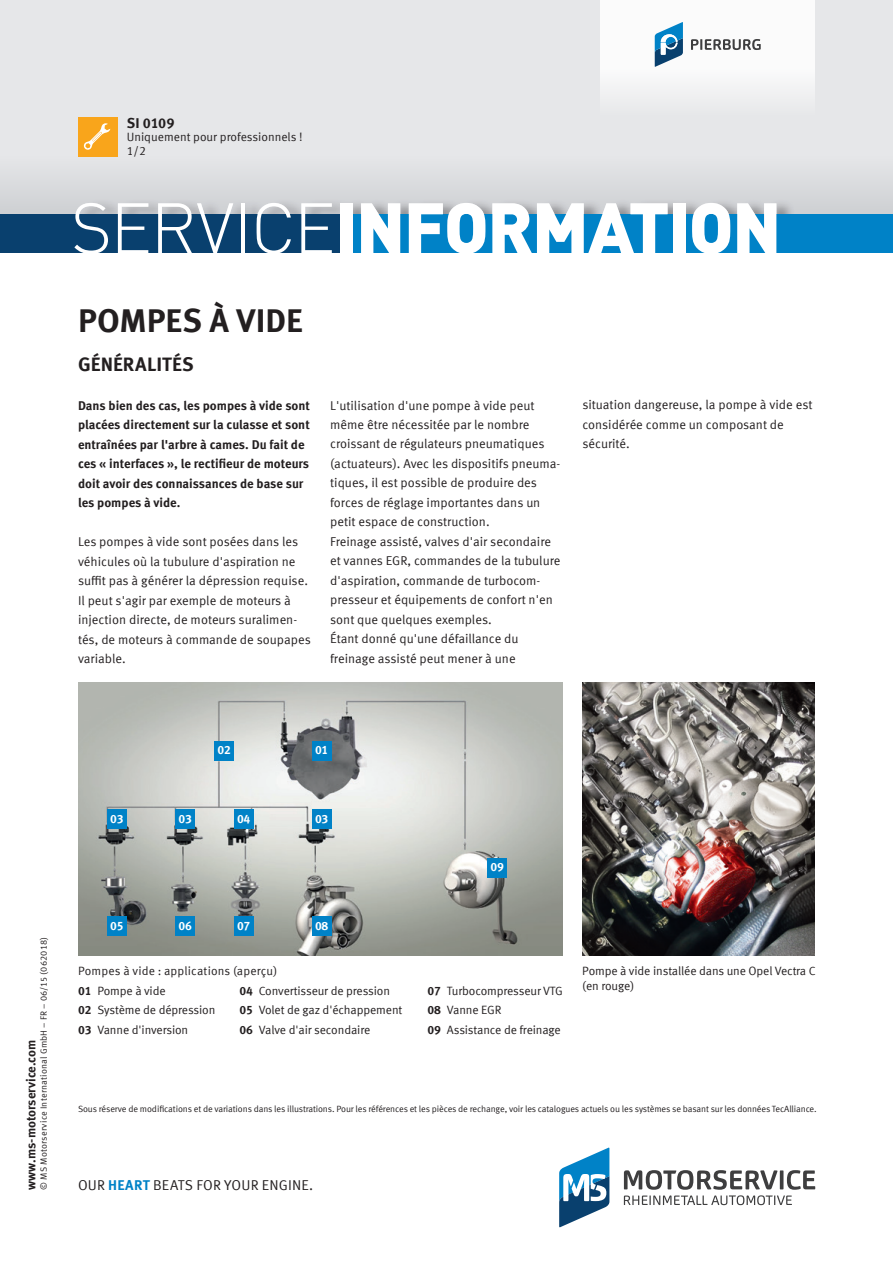
<style>
.page{position:relative;width:893px;height:1263px;background:#fff}
.page>*{position:absolute;margin:0;border:0;box-sizing:border-box;transform-origin:0 0}
.t1{font:900 70.5px "DIN Pro";letter-spacing:-.025em;color:#fff}
.t2{font:700 33px "Meta Offc Pro";color:#231f20}
.t3{font:700 19.5px "Meta Offc Pro";letter-spacing:.005em;color:#231f20}
.t4{font:14.25px "Meta Offc Pro Norm";letter-spacing:.01em;color:#231f20}
.t5{font:700 14.25px "Meta Offc Pro";letter-spacing:-.005em;color:#231f20}
.t6{font:12.75px/19.5px "Meta Offc Pro Norm";color:#231f20}
.t7{font:700 12.75px/19.5px "Meta Offc Pro";color:#231f20}
.t8{font:12px/19.5px "Meta Offc Pro Norm";letter-spacing:-.01em;color:#231f20}
.t9{font:12px "Meta Offc Pro Norm";letter-spacing:.01em;color:#231f20}
.t10{font:700 12px "Meta Offc Pro";letter-spacing:-.025em;color:#fff}
.t11{font:9px "Meta Offc Pro Norm";letter-spacing:-.015em;color:#231f20}
.t12{font:9px "Meta Offc Pro Norm";letter-spacing:.02em;color:#231f20}
.s1{font-weight:300}
.s2{font-family:"Meta Offc Pro";font-weight:700}
.s3{font-family:"Meta Offc Pro";font-weight:700;color:#0082c7}
</style>
<div class="page">
<div style="left:0;top:0;width:893px;height:224px;background:#e6e7e9"></div>
<div style="left:0;top:156px;width:893px;height:58px;background:#dcdee0"></div>
<div style="left:77px;top:198px;width:719px;height:16px;background:#231f20;opacity:.4"></div>
<div style="left:0;top:214px;width:893px;height:39px;background:#09406e"></div>
<div style="left:347px;top:214px;width:546px;height:39px;background:#0082c7"></div>
<div style="left:78px;top:117px;width:39px;height:39px;background:#f9a51b"></div>
<svg style="left:83px;top:123px;width:27px;height:27px"></svg>
<div style="left:600px;top:0;width:215px;height:117px;background:linear-gradient(to bottom,#fff,#edeeef)"></div>
<svg style="left:691px;top:39px;width:70px;height:11px"></svg>
<svg style="left:655px;top:22px;width:28px;height:45px"></svg>
<svg style="left:559px;top:1147px;width:50px;height:80px"></svg>
<svg style="left:624px;top:1170px;width:191px;height:35px"></svg>
<img style="left:78px;top:683px;width:485px;height:272px">
<div style="left:214px;top:741px;width:20px;height:19px;background:#0082c7"></div>
<div style="left:107px;top:809px;width:20px;height:20px;background:#0082c7"></div>
<div style="left:175px;top:809px;width:20px;height:20px;background:#0082c7"></div>
<div style="left:312px;top:809px;width:19px;height:20px;background:#0082c7"></div>
<div style="left:234px;top:809px;width:19px;height:20px;background:#0082c7"></div>
<div style="left:234px;top:916px;width:19px;height:20px;background:#0082c7"></div>
<div style="left:312px;top:916px;width:19px;height:20px;background:#0082c7"></div>
<div style="left:107px;top:916px;width:20px;height:20px;background:#0082c7"></div>
<div style="left:487px;top:858px;width:20px;height:19px;background:#0082c7"></div>
<div style="left:175px;top:916px;width:20px;height:20px;background:#0082c7"></div>
<div style="left:312px;top:741px;width:19px;height:19px;background:#0082c7"></div>
<img style="left:582px;top:682px;width:233px;height:273px">
<p class="t5" style="left:127px;top:112px;width:49px">SI 0109</p>
<p class="t8" style="left:127px;top:127px;width:177px">Uniquement pour professionnels !</p>
<p class="t8" style="left:127px;top:141px;width:21px">1/2</p>
<h1 class="t1" style="left:71px;top:180px;width:712px"><span class="s1">SERVICE</span>INFORMATION</h1>
<h2 class="t2" style="left:78px;top:294px;width:226px">POMPES À VIDE</h2>
<h3 class="t3" style="left:78px;top:348px;width:117px">GÉNÉRALITÉS</h3>
<p class="t7" style="left:78px;top:395px;width:234px">Dans bien des cas, les pompes à vide sont placées directement sur la culasse et sont entraînées par l'arbre à cames. Du fait de ces « interfaces », le rectifieur de moteurs doit avoir des connaissances de base sur les pompes à vide.</p>
<p class="t6" style="left:78px;top:531px;width:234px">Les pompes à vide sont posées dans les véhicules où la tubulure d'aspiration ne suffit pas à générer la dépression requise.<br>Il peut s'agir par exemple de moteurs à injection directe, de moteurs suralimen&shy;tés, de moteurs à commande de soupapes variable.</p>
<p class="t6" style="left:330px;top:394px;width:232px">L'utilisation d'une pompe à vide peut même être nécessitée par le nombre croissant de régulateurs pneumatiques (actuateurs). Avec les dispositifs pneuma&shy;tiques, il est possible de produire des forces de réglage importantes dans un petit espace de construction.<br>Freinage assisté, valves d'air secondaire et vannes EGR, commandes de la tubulure d'aspiration, commande de turbocom&shy;presseur et équipements de confort n'en sont que quelques exemples.<br>Étant donné qu'une défaillance du freinage assisté peut mener à une</p>
<p class="t6" style="left:582px;top:394px;width:232px">situation dangereuse, la pompe à vide est considérée comme un composant de sécurité.</p>
<p class="t12" style="left:37px;top:1189px;width:254px;rotate:-90deg">© MS Motorservice International GmbH – FR – 06/15 (062018)</p>
<p class="t7" style="left:21px;top:1189px;width:151px;rotate:-90deg">www.ms-motorservice.com</p>
<p class="t10" style="left:218px;top:741px;width:15px">02</p>
<p class="t10" style="left:315px;top:741px;width:15px">01</p>
<p class="t10" style="left:110px;top:809px;width:15px">03</p>
<p class="t10" style="left:179px;top:809px;width:15px">03</p>
<p class="t10" style="left:237px;top:809px;width:15px">04</p>
<p class="t10" style="left:315px;top:809px;width:15px">03</p>
<p class="t10" style="left:179px;top:916px;width:15px">06</p>
<p class="t10" style="left:110px;top:916px;width:15px">05</p>
<p class="t10" style="left:237px;top:916px;width:15px">07</p>
<p class="t10" style="left:315px;top:916px;width:15px">08</p>
<p class="t9" style="left:78px;top:962px;width:201px">Pompes à vide : applications (aperçu)</p>
<p class="t10" style="left:491px;top:858px;width:15px">09</p>
<p class="t8" style="left:78px;top:980px;width:139px"><span class="s2">01</span> Pompe à vide<br><span class="s2">02</span> Système de dépression<br><span class="s2">03</span> Vanne d'inversion</p>
<p class="t8" style="left:239px;top:980px;width:164px"><span class="s2">04</span> Convertisseur de pression<br><span class="s2">05</span> Volet de gaz d'échappement<br><span class="s2">06</span> Valve d'air secondaire</p>
<p class="t8" style="left:427px;top:980px;width:137px"><span class="s2">07</span> Turbocompresseur VTG<br><span class="s2">08</span> Vanne EGR<br><span class="s2">09</span> Assistance de freinage</p>
<p class="t8" style="left:582px;top:963px;width:235px;line-height:14.7px">Pompe à vide installée dans une Opel Vectra C (en rouge)</p>
<p class="t11" style="left:78px;top:1102px;width:740px">Sous réserve de modifications et de variations dans les illustrations. Pour les références et les pièces de rechange, voir les catalogues actuels ou les systèmes se basant sur les données TecAlliance.</p>
<p class="t4" style="left:78px;top:1174px;width:237px">OUR <span class="s3">HEART</span> BEATS FOR YOUR ENGINE.</p>
</div>
